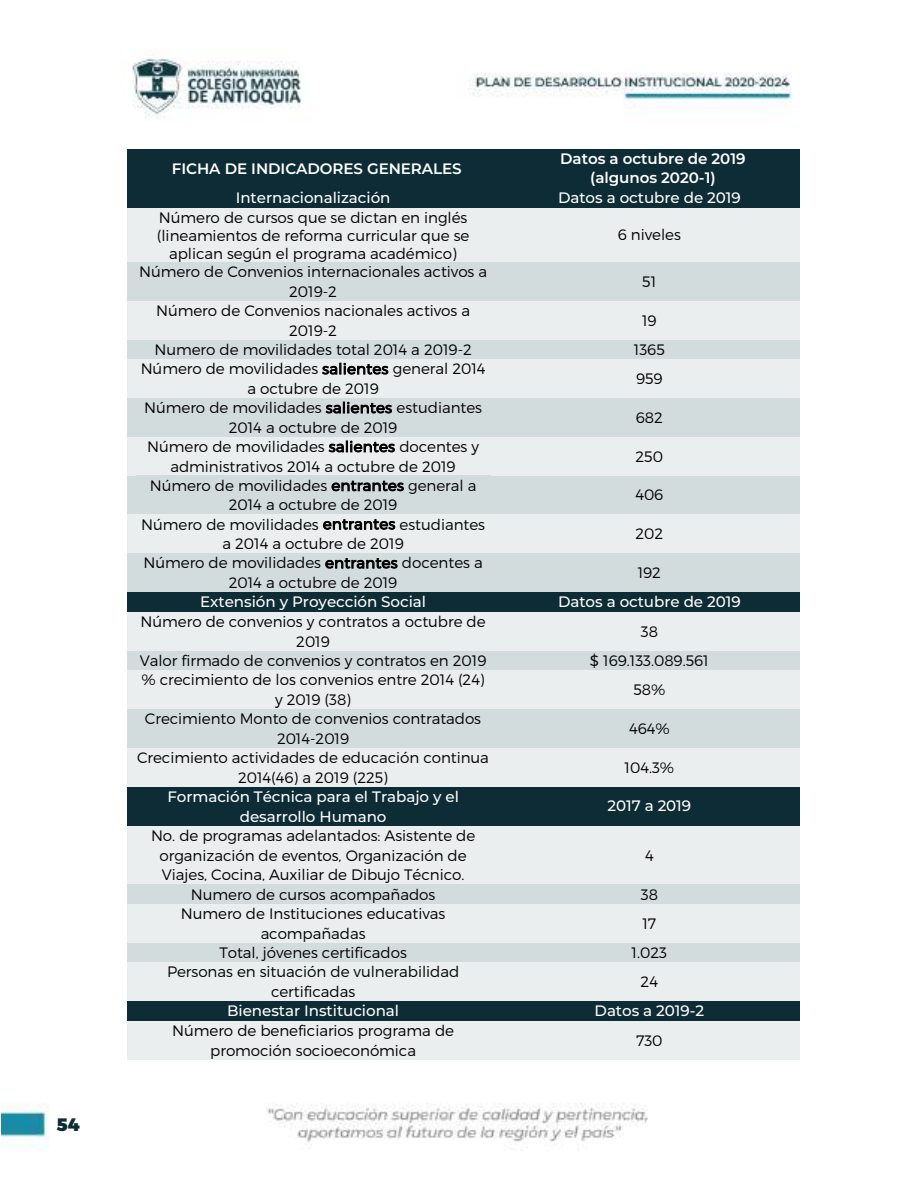
<style>
.page{position:relative;width:918px;height:1188px;background:#fff}
.page>*{position:absolute;margin:0;border:0;box-sizing:border-box;transform-origin:0 0}
.t1{font:900 18px "Montserrat";color:#0f2c35}
.t2{font:300 15.15px/19.5px "Montserrat";letter-spacing:-.005em;color:#000;text-align:center}
.t3{font:500 15.15px/19.8px "Montserrat";letter-spacing:-.005em;color:#fff;text-align:center}
.t4{font:600 15.15px/19.5px "Montserrat";letter-spacing:-.005em;color:#fff;text-align:center}
.s1{font-size:14.85px}
</style>
<div class="page">
<img style="left:1px;top:58px;width:791px;height:1090px">
<div style="left:127px;top:149px;width:379px;height:39px;background:#0e2c35"></div>
<div style="left:506px;top:149px;width:294px;height:39px;background:#0e2c35"></div>
<div style="left:127px;top:188px;width:372px;height:20px;background:#0e2c35"></div>
<div style="left:499px;top:188px;width:301px;height:20px;background:#0e2c35"></div>
<div style="left:127px;top:208px;width:372px;height:54px;background:#eaeeef"></div>
<div style="left:499px;top:208px;width:301px;height:54px;background:#eaeeef"></div>
<div style="left:127px;top:262px;width:372px;height:39px;background:#d3dcdd"></div>
<div style="left:499px;top:262px;width:301px;height:39px;background:#d3dcdd"></div>
<div style="left:127px;top:301px;width:372px;height:39px;background:#eaeeef"></div>
<div style="left:499px;top:301px;width:301px;height:39px;background:#eaeeef"></div>
<div style="left:127px;top:340px;width:372px;height:19px;background:#d3dcdd"></div>
<div style="left:499px;top:340px;width:301px;height:19px;background:#d3dcdd"></div>
<div style="left:127px;top:359px;width:372px;height:39px;background:#eaeeef"></div>
<svg style="left:322px;top:363px;width:66px;height:12px"></svg>
<div style="left:499px;top:359px;width:301px;height:39px;background:#eaeeef"></div>
<div style="left:127px;top:398px;width:372px;height:39px;background:#d3dcdd"></div>
<svg style="left:326px;top:402px;width:66px;height:12px"></svg>
<div style="left:499px;top:398px;width:301px;height:39px;background:#d3dcdd"></div>
<div style="left:127px;top:437px;width:372px;height:39px;background:#eaeeef"></div>
<svg style="left:329px;top:441px;width:66px;height:11px"></svg>
<div style="left:499px;top:437px;width:301px;height:39px;background:#eaeeef"></div>
<div style="left:127px;top:476px;width:372px;height:38px;background:#d3dcdd"></div>
<svg style="left:332px;top:481px;width:72px;height:10px"></svg>
<div style="left:499px;top:476px;width:301px;height:38px;background:#d3dcdd"></div>
<div style="left:127px;top:514px;width:372px;height:39px;background:#eaeeef"></div>
<svg style="left:323px;top:519px;width:72px;height:11px"></svg>
<div style="left:499px;top:514px;width:301px;height:39px;background:#eaeeef"></div>
<div style="left:127px;top:553px;width:372px;height:39px;background:#d3dcdd"></div>
<svg style="left:325px;top:558px;width:73px;height:11px"></svg>
<div style="left:499px;top:553px;width:301px;height:39px;background:#d3dcdd"></div>
<div style="left:127px;top:592px;width:372px;height:20px;background:#0e2c35"></div>
<div style="left:499px;top:592px;width:301px;height:20px;background:#0e2c35"></div>
<div style="left:127px;top:612px;width:372px;height:39px;background:#eaeeef"></div>
<div style="left:499px;top:612px;width:301px;height:39px;background:#eaeeef"></div>
<div style="left:127px;top:651px;width:372px;height:19px;background:#d3dcdd"></div>
<div style="left:499px;top:651px;width:301px;height:19px;background:#d3dcdd"></div>
<div style="left:127px;top:670px;width:372px;height:39px;background:#eaeeef"></div>
<div style="left:499px;top:670px;width:301px;height:39px;background:#eaeeef"></div>
<div style="left:127px;top:709px;width:372px;height:39px;background:#d3dcdd"></div>
<div style="left:499px;top:709px;width:301px;height:39px;background:#d3dcdd"></div>
<div style="left:127px;top:748px;width:372px;height:39px;background:#eaeeef"></div>
<div style="left:499px;top:748px;width:301px;height:39px;background:#eaeeef"></div>
<div style="left:127px;top:787px;width:372px;height:39px;background:#0e2c35"></div>
<div style="left:499px;top:787px;width:301px;height:39px;background:#0e2c35"></div>
<div style="left:127px;top:826px;width:372px;height:59px;background:#eaeeef"></div>
<div style="left:499px;top:826px;width:301px;height:59px;background:#eaeeef"></div>
<div style="left:127px;top:885px;width:372px;height:19px;background:#d3dcdd"></div>
<div style="left:499px;top:885px;width:301px;height:19px;background:#d3dcdd"></div>
<div style="left:127px;top:904px;width:372px;height:39px;background:#eaeeef"></div>
<div style="left:499px;top:904px;width:301px;height:39px;background:#eaeeef"></div>
<div style="left:127px;top:943px;width:372px;height:19px;background:#d3dcdd"></div>
<div style="left:499px;top:943px;width:301px;height:19px;background:#d3dcdd"></div>
<div style="left:127px;top:962px;width:372px;height:39px;background:#eaeeef"></div>
<div style="left:499px;top:962px;width:301px;height:39px;background:#eaeeef"></div>
<div style="left:127px;top:1001px;width:372px;height:20px;background:#0e2c35"></div>
<div style="left:499px;top:1001px;width:301px;height:20px;background:#0e2c35"></div>
<div style="left:127px;top:1021px;width:372px;height:39px;background:#eaeeef"></div>
<div style="left:499px;top:1021px;width:301px;height:39px;background:#eaeeef"></div>
<p class="t1" style="left:57px;top:1113px;width:24px">54</p>
<p class="t4" style="left:172px;top:158px;width:291px">FICHA DE INDICADORES GENERALES</p>
<p class="t4" style="left:560px;top:148px;width:187px">Datos a octubre de 2019 (algunos 2020-1)</p>
<p class="t3" style="left:236px;top:187px;width:156px">Internacionalización</p>
<p class="t3" style="left:558px;top:187px;width:184px">Datos a octubre de 2019</p>
<p class="t2" style="left:157px;top:209px;width:314px;line-height:18px">Número de cursos que se dictan en inglés (lineamientos de reforma curricular que se aplican según el programa académico)</p>
<p class="t2" style="left:618px;top:225px;width:65px">6 niveles</p>
<p class="t2" style="left:139px;top:262px;width:350px">Número de Convenios internacionales activos a<br>2019-2</p>
<p class="t2" style="left:642px;top:272px;width:16px">51</p>
<p class="t2" style="left:156px;top:301px;width:316px">Número de Convenios nacionales activos a<br>2019-2</p>
<p class="t2" style="left:642px;top:310px;width:16px">19</p>
<p class="t2" style="left:155px;top:340px;width:319px">Numero de movilidades total 2014 a 2019-2</p>
<p class="t2" style="left:634px;top:340px;width:33px">1365</p>
<p class="t2" style="left:141px;top:359px;width:346px">Número de movilidades <span class="s1">salientes</span> general 2014 a octubre de 2019</p>
<p class="t2" style="left:636px;top:369px;width:28px">959</p>
<p class="t2" style="left:144px;top:398px;width:339px">Número de movilidades <span class="s1">salientes</span> estudiantes<br>2014 a octubre de 2019</p>
<p class="t2" style="left:636px;top:408px;width:29px">682</p>
<p class="t2" style="left:147px;top:437px;width:333px">Número de movilidades <span class="s1">salientes</span> docentes y administrativos 2014 a octubre de 2019</p>
<p class="t2" style="left:636px;top:446px;width:29px">250</p>
<p class="t2" style="left:150px;top:476px;width:328px;line-height:19px">Número de movilidades <span class="s1">entrantes</span> general a<br>2014 a octubre de 2019</p>
<p class="t2" style="left:635px;top:485px;width:30px">406</p>
<p class="t2" style="left:141px;top:514px;width:345px">Número de movilidades <span class="s1">entrantes</span> estudiantes a 2014 a octubre de 2019</p>
<p class="t2" style="left:635px;top:524px;width:29px">202</p>
<p class="t2" style="left:144px;top:553px;width:341px">Número de movilidades <span class="s1">entrantes</span> docentes a<br>2014 a octubre de 2019</p>
<p class="t2" style="left:638px;top:563px;width:25px">192</p>
<p class="t3" style="left:200px;top:591px;width:227px">Extensión y Proyección Social</p>
<p class="t3" style="left:558px;top:591px;width:184px">Datos a octubre de 2019</p>
<p class="t2" style="left:141px;top:612px;width:347px">Número de convenios y contratos a octubre de<br>2019</p>
<p class="t2" style="left:641px;top:621px;width:19px">38</p>
<p class="t2" style="left:140px;top:651px;width:348px">Valor firmado de convenios y contratos en 2019</p>
<p class="t2" style="left:590px;top:651px;width:120px">$ 169.133.089.561</p>
<p class="t2" style="left:141px;top:670px;width:345px">% crecimiento de los convenios entre 2014 (24) y 2019 (38)</p>
<p class="t2" style="left:633px;top:680px;width:33px">58%</p>
<p class="t2" style="left:145px;top:709px;width:338px">Crecimiento Monto de convenios contratados<br>2014-2019</p>
<p class="t2" style="left:629px;top:719px;width:42px">464%</p>
<p class="t2" style="left:137px;top:748px;width:353px">Crecimiento actividades de educación continua<br>2014(46) a 2019 (225)</p>
<p class="t2" style="left:625px;top:758px;width:51px">104.3%</p>
<p class="t3" style="left:167px;top:786px;width:293px">Formación Técnica para el Trabajo y el desarrollo Humano</p>
<p class="t3" style="left:608px;top:796px;width:85px">2017 a 2019</p>
<p class="t2" style="left:151px;top:826px;width:326px">No. de programas adelantados: Asistente de organización de eventos, Organización de<br>Viajes, Cocina, Auxiliar de Dibujo Técnico.</p>
<p class="t2" style="left:645px;top:845px;width:10px">4</p>
<p class="t2" style="left:191px;top:884px;width:246px">Numero de cursos acompañados</p>
<p class="t2" style="left:641px;top:884px;width:19px">38</p>
<p class="t2" style="left:181px;top:904px;width:266px">Numero de Instituciones educativas acompañadas</p>
<p class="t2" style="left:642px;top:913px;width:15px">17</p>
<p class="t2" style="left:219px;top:943px;width:189px">Total, jóvenes certificados</p>
<p class="t2" style="left:632px;top:943px;width:37px">1.023</p>
<p class="t2" style="left:167px;top:962px;width:294px">Personas en situación de vulnerabilidad certificadas</p>
<p class="t2" style="left:641px;top:972px;width:19px">24</p>
<p class="t3" style="left:227px;top:1000px;width:173px">Bienestar Institucional</p>
<p class="t3" style="left:595px;top:1000px;width:111px">Datos a 2019-2</p>
<p class="t2" style="left:172px;top:1021px;width:283px">Número de beneficiarios programa de promoción socioeconómica</p>
<p class="t2" style="left:636px;top:1030px;width:28px">730</p>
</div>
